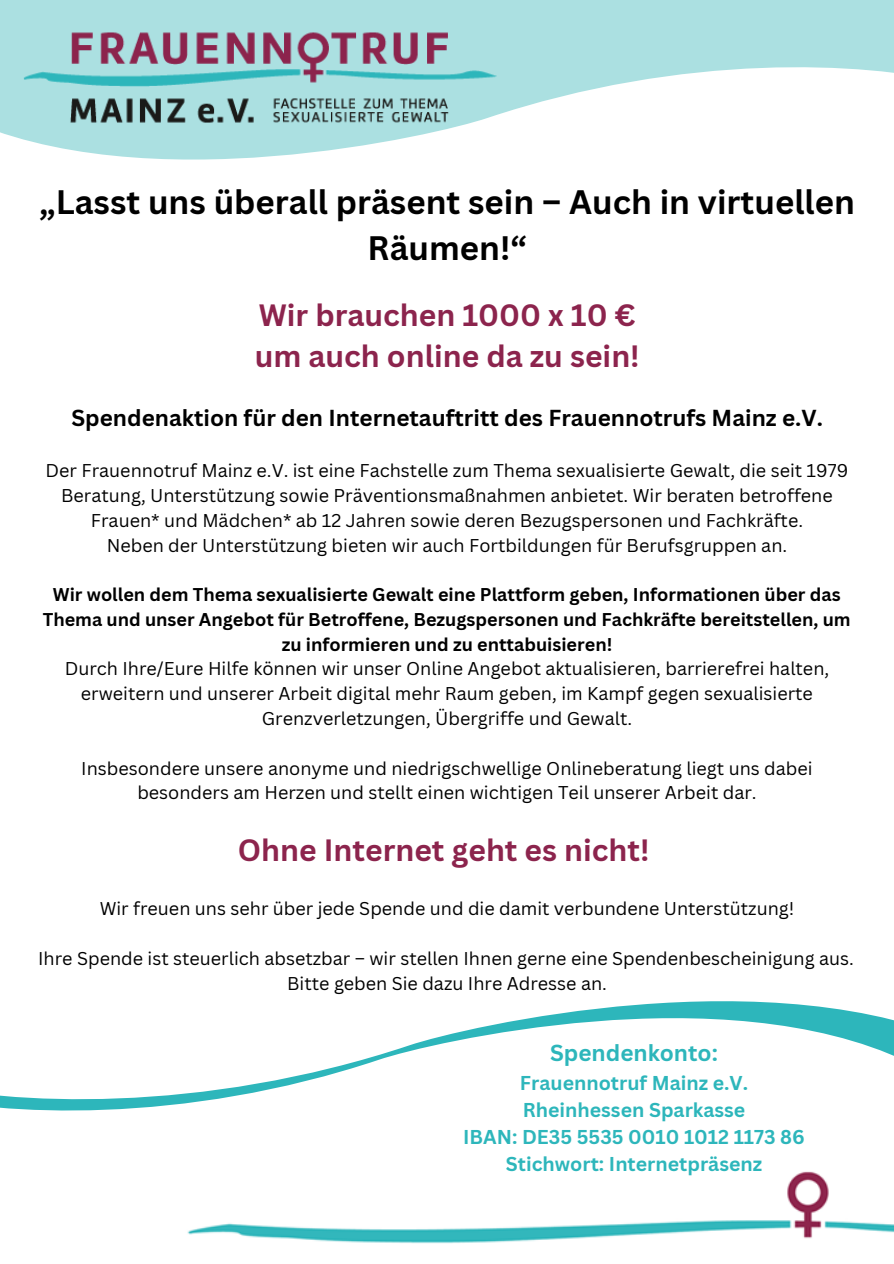
<style>
.page{position:relative;width:894px;height:1264px;background:#fff}
.page>*{position:absolute;margin:0;border:0;box-sizing:border-box;transform-origin:0 0}
.t1{font:700 33px/46.2px "Canva Sans";color:#000;text-align:center}
.t2{font:700 30px/41.7px "Canva Sans";color:#8c244d}
.t3{font:700 22.5px "Canva Sans";color:#000}
.t4{font:700 22.5px "Canva Sans";color:#2db6bb}
.t5{font:700 19.5px/27px "Canva Sans";color:#2db6bb;text-align:center}
.t6{font:18px/24.8px "Canva Sans";color:#000;text-align:center}
.t7{font:700 18px/24.8px "Canva Sans";color:#000;text-align:center}
</style>
<div class="page">
<svg style="left:0;top:1001px;width:893px;height:110px"></svg>
<svg style="left:92px;top:0;width:801px;height:160px"></svg>
<img style="left:0;top:0;width:520px;height:153px">
<img style="left:187px;top:1171px;width:706px;height:73px">
<h1 class="t1" style="left:39px;top:178px;width:817px">„Lasst uns überall präsent sein – Auch in virtuellen<br>Räumen!“</h1>
<h2 class="t2" style="left:254px;top:293px;width:386px">Wir brauchen 1000 x 10 € um auch online da zu sein!</h2>
<p class="t3" style="left:71px;top:402px;width:752px">Spendenaktion für den Internetauftritt des Frauennotrufs Mainz e.V.</p>
<p class="t6" style="left:46px;top:458px;width:803px">Der Frauennotruf Mainz e.V. ist eine Fachstelle zum Thema sexualisierte Gewalt, die seit 1979<br>Beratung, Unterstützung sowie Präventionsmaßnahmen anbietet. Wir beraten betroffene Frauen* und Mädchen* ab 12 Jahren sowie deren Bezugspersonen und Fachkräfte.<br>Neben der Unterstützung bieten wir auch Fortbildungen für Berufsgruppen an.</p>
<p class="t7" style="left:43px;top:581px;width:809px">Wir wollen dem Thema sexualisierte Gewalt eine Plattform geben, Informationen über das<br>Thema und unser Angebot für Betroffene, Bezugspersonen und Fachkräfte bereitstellen, um zu informieren und zu enttabuisieren!</p>
<p class="t6" style="left:65px;top:656px;width:765px">Durch Ihre/Eure Hilfe können wir unser Online Angebot aktualisieren, barrierefrei halten, erweitern und unserer Arbeit digital mehr Raum geben, im Kampf gegen sexualisierte<br>Grenzverletzungen, Übergriffe und Gewalt.</p>
<p class="t6" style="left:81px;top:755px;width:732px">Insbesondere unsere anonyme und niedrigschwellige Onlineberatung liegt uns dabei besonders am Herzen und stellt einen wichtigen Teil unserer Arbeit dar.</p>
<h2 class="t2" style="left:238px;top:828px;width:413px">Ohne Internet geht es nicht!</h2>
<p class="t6" style="left:100px;top:896px;width:696px">Wir freuen uns sehr über jede Spende und die damit verbundene Unterstützung!</p>
<p class="t6" style="left:38px;top:945px;width:816px">Ihre Spende ist steuerlich absetzbar – wir stellen Ihnen gerne eine Spendenbescheinigung aus.<br>Bitte geben Sie dazu Ihre Adresse an.</p>
<p class="t4" style="left:550px;top:1037px;width:169px">Spendenkonto:</p>
<p class="t5" style="left:463px;top:1068px;width:343px">Frauennotruf Mainz e.V.<br>Rheinhessen Sparkasse<br>IBAN: DE35 5535 0010 1012 1173 86<br>Stichwort: Internetpräsenz</p>
</div>
